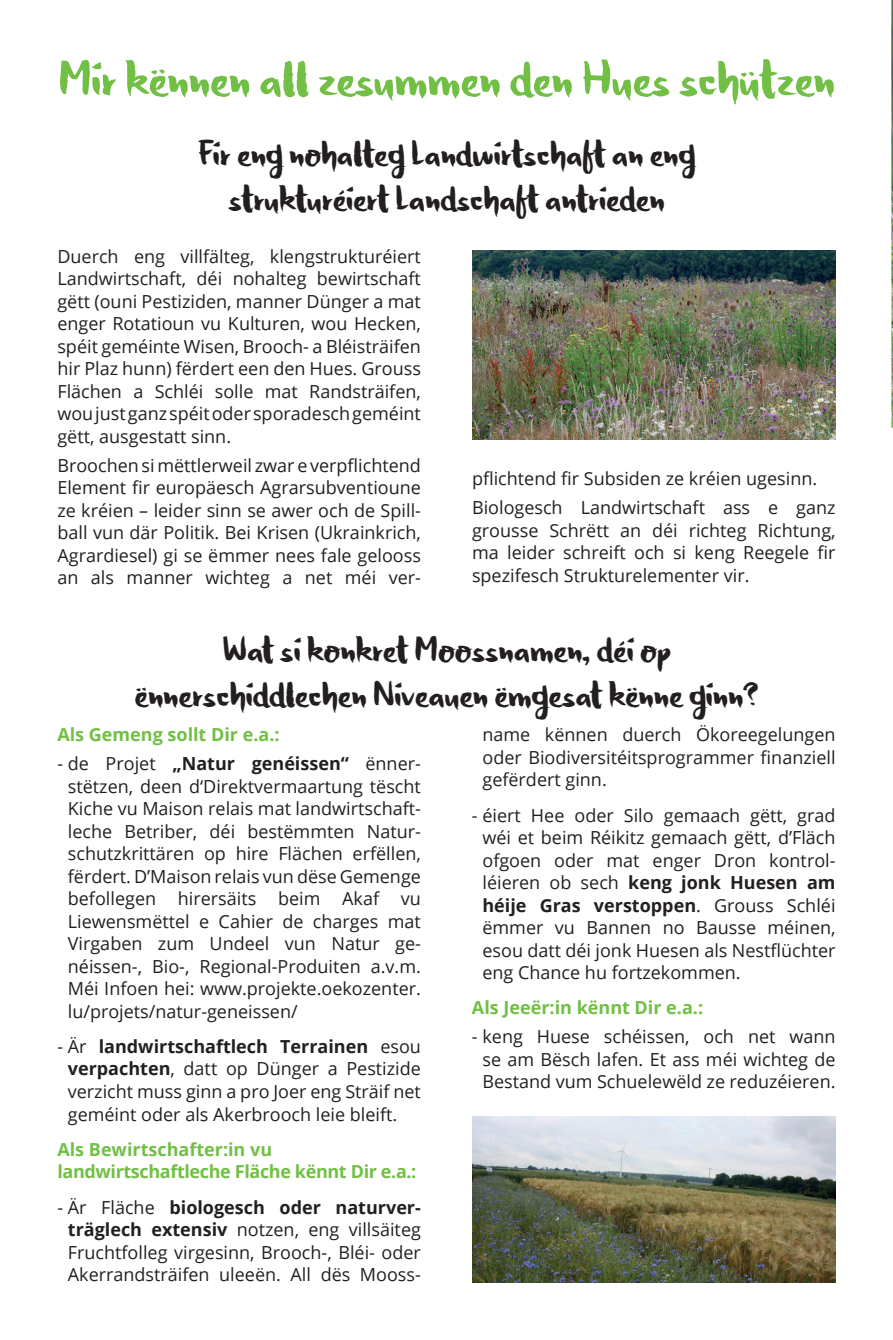
<style>
.page{position:relative;width:893px;height:1340px;background:#fff}
.page>*{position:absolute;margin:0;border:0;box-sizing:border-box;transform-origin:0 0}
.t1{font:63px "Honeyvoid DEMO";color:#71bf44}
.t2{font:45px/45px "Honeyvoid DEMO";color:#231f20;text-align:center}
.t3{font:18px/22.5px "Open Sans";color:#231f20;text-align:justify}
.t4{font:700 18px/22.5px "Open Sans";letter-spacing:-.02em;color:#71bf44}
.t5{font:700 18px "Open Sans";color:#71bf44}
.s1{font-weight:700}
</style>
<div class="page">
<img style="left:472px;top:250px;width:364px;height:189px">
<img style="left:891px;top:0;width:2px;height:427px">
<img style="left:472px;top:1116px;width:364px;height:166px">
<h1 class="t1" style="left:58px;top:48px;width:778px">Mir kënnen all zesummen den Hues schützen</h1>
<h2 class="t2" style="left:198px;top:132px;width:499px">Fir eng nohalteg Landwirtschaft an eng strukturéiert Landschaft antrieden</h2>
<p class="t3" style="left:57px;top:244px;width:365px">Duerch eng villfälteg, klengstrukturéiert Landwirtschaft, déi nohalteg bewirtschaft gëtt (ouni Pestiziden, manner Dünger a mat enger Rotatioun vu Kulturen, wou Hecken, spéit geméinte Wisen, Brooch- a Bléisträifen hir Plaz hunn) fërdert een den Hues. Grouss Flächen a Schléi solle mat Randsträifen, wou just ganz spéit oder sporadesch geméint gëtt, ausgestatt sinn.</p>
<p class="t3" style="left:57px;top:453px;width:365px">Broochen si mëttlerweil zwar e verpflichtend Element fir europäesch Agrarsubventioune ze kréien – leider sinn se awer och de Spill&shy;ball vun där Politik. Bei Krisen (Ukrainkrich, Agrardiesel) gi se ëmmer nees fale gelooss an als manner wichteg a net méi ver-</p>
<p class="t3" style="left:472px;top:464px;width:365px;line-height:28.8px">pflichtend fir Subsiden ze kréien ugesinn.<br>Biologesch Landwirtschaft ass e ganz</p>
<p class="t3" style="left:472px;top:518px;width:365px">grousse Schrëtt an déi richteg Richtung, ma leider schreift och si keng Reegele fir spezifesch Strukturelementer vir.</p>
<h2 class="t2" style="left:135px;top:628px;width:625px">Wat si konkret Moossnamen, déi op ënnerschiddlechen Niveauen ëmgesat kënne ginn?</h2>
<p class="t5" style="left:57px;top:722px;width:224px">Als Gemeng sollt Dir e.a.:</p>
<p class="t3" style="left:68px;top:751px;width:355px;text-indent:-10px">- de Projet <span class="s1">„Natur genéissen“</span> ënner&shy;stëtzen, deen d‘Direktvermaartung tëscht Kiche vu Maison relais mat landwirtschaft&shy;leche Betriber, déi bestëmmten Natur&shy;schutzkrittären op hire Flächen erfëllen, fërdert. D’Maison relais vun dëse Gemenge befollegen hirersäits beim Akaf vu Liewensmëttel e Cahier de charges mat Virgaben zum Undeel vun Natur ge&shy;néissen-, Bio-, Regional-Produiten a.v.m.<br>Méi Infoen hei: www.projekte.oekozenter. lu/projets/natur-geneissen/</p>
<p class="t3" style="left:68px;top:1034px;width:355px;text-indent:-10px">- Är <span class="s1">landwirtschaftlech Terrainen</span> esou <span class="s1">verpachten</span>, datt op Dünger a Pestizide verzicht muss ginn a pro Joer eng Sträif net geméint oder als Akerbrooch leie bleift.</p>
<p class="t4" style="left:57px;top:1137px;width:361px">Als Bewirtschafter:in vu landwirtschaftleche Fläche kënnt Dir e.a.:</p>
<p class="t3" style="left:57px;top:1195px;width:365px;text-align:center">- Är Fläche <span class="s1">biologesch oder naturver&shy;träglech extensiv</span> notzen, eng villsäiteg Fruchtfolleg virgesinn, Brooch-, Bléi- oder Akerrandsträifen uleeën. All dës Mooss-</p>
<p class="t3" style="left:482px;top:723px;width:355px">name kënnen duerch Ökoreegelungen oder Biodiversitéitsprogrammer finanziell gefërdert ginn.</p>
<p class="t3" style="left:482px;top:803px;width:355px;text-indent:-10px">- éiert Hee oder Silo gemaach gëtt, grad wéi et beim Réikitz gemaach gëtt, d’Fläch ofgoen oder mat enger Dron kontrol&shy;léieren ob sech <span class="s1">keng jonk Huesen am héije Gras verstoppen</span>. Grouss Schléi ëmmer vu Bannen no Bausse méinen, esou datt déi jonk Huesen als Nestflüchter eng Chance hu fortzekommen.</p>
<p class="t5" style="left:472px;top:995px;width:233px">Als Jeeër:in kënnt Dir e.a.:</p>
<p class="t3" style="left:472px;top:1025px;width:365px;text-align:center">- keng Huese schéissen, och net wann se am Bësch lafen. Et ass méi wichteg de<br>Bestand vum Schuelewëld ze reduzéieren.</p>
</div>
